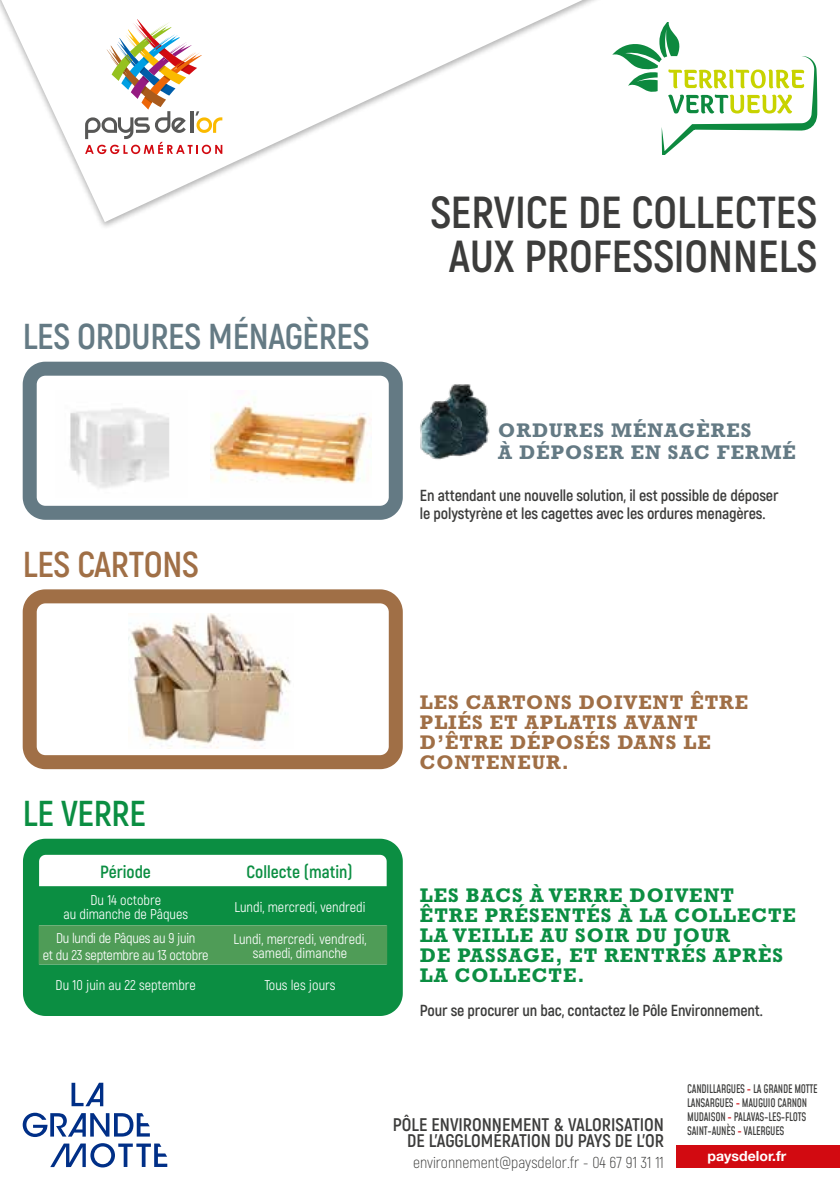
<style>
.page{position:relative;width:840px;height:1191px;background:#fff}
.page>*{position:absolute;margin:0;border:0;box-sizing:border-box;transform-origin:0 0}
.t1{font:700 44.8px/43.6px "Akrobat";color:#3c3c3b;text-align:center}
.t2{font:700 36px "Akrobat";letter-spacing:-.01em;color:#647a84}
.t3{font:700 36px "Akrobat";letter-spacing:-.01em;color:#a06f46}
.t4{font:700 36px "Akrobat";letter-spacing:-.01em;color:#0b8e42}
.t5{font:700 20px/20px "Rockwell Std";letter-spacing:.05em;color:#0b8e42}
.t6{font:700 20px/20px "Rockwell Std";letter-spacing:.05em;color:#a06f46}
.t7{font:700 20px/22px "Rockwell Std";letter-spacing:.05em;color:#647a84}
.t8{font:700 18.2px/16.6px "Akrobat";color:#3c3c3b;text-align:right}
.t9{font:700 17.6px "Akrobat";color:#0b8e42}
.t10{font:700 16px/18px "Akrobat";letter-spacing:-.01em;color:#3c3c3b}
.t11{font:300 15.8px "Akrobat";color:#3c3c3b}
.t12{font:14.2px/14.2px "Akrobat";color:#fff;text-align:center}
.t13{font:14.2px/17px "Akrobat";letter-spacing:-.02em;color:#fff;text-align:center}
.t14{font:700 14px "Helvetica Neue LT Std";color:#fff}
.t15{font:500 11.6px/14px "Mohave";letter-spacing:-.025em;color:#3c3c3b;scale:.9 1}
.s1{color:#d20a11}
</style>
<div class="page">
<svg style="left:50px;top:1143px;width:117px;height:24px"></svg>
<svg style="left:23px;top:1112px;width:127px;height:25px"></svg>
<svg style="left:71px;top:1082px;width:32px;height:24px"></svg>
<svg style="left:665px;top:23px;width:151px;height:132px"></svg>
<div style="left:0;top:0;width:665px;height:230px;background:#000;opacity:.3"></div>
<svg style="left:1px;top:0;width:581px;height:222px"></svg>
<svg style="left:85px;top:19px;width:137px;height:135px"></svg>
<div style="left:23px;top:589px;width:379px;height:180px;border:14px solid #a06f46;border-radius:16px"></div>
<img style="left:128px;top:613px;width:163px;height:135px">
<div style="left:23px;top:362px;width:379px;height:158px;border:14px solid #647a84;border-radius:16px"></div>
<img style="left:70px;top:408px;width:99px;height:80px">
<img style="left:211px;top:401px;width:159px;height:83px">
<div style="left:23px;top:838px;width:379px;height:178px;border:16px solid #0b8e42;border-radius:15px"></div>
<div style="left:39px;top:886px;width:348px;height:117px;background:#0b8e42"></div>
<div style="left:39px;top:925px;width:348px;height:39px;background:#4f9c57"></div>
<img style="left:475px;top:397px;width:15px;height:56px">
<img style="left:420px;top:384px;width:55px;height:76px">
<div style="left:675px;top:1145px;width:164px;height:23px;background:#d20a11"></div>
<h2 class="t2" style="left:23px;top:314px;width:348px">LES ORDURES MÉNAGÈRES</h2>
<h2 class="t3" style="left:23px;top:542px;width:177px">LES CARTONS</h2>
<h1 class="t1" style="left:430px;top:191px;width:388px">SERVICE DE COLLECTES<br>AUX PROFESSIONNELS</h1>
<p class="t7" style="left:498px;top:418px;width:299px">ORDURES MÉNAGÈRES<br>À DÉPOSER EN SAC FERMÉ</p>
<p class="t10" style="left:420px;top:486px;width:360px">En attendant une nouvelle solution, il est possible de déposer le polystyrène et les cagettes avec les ordures menagères.</p>
<h2 class="t4" style="left:23px;top:791px;width:124px">LE VERRE</h2>
<p class="t9" style="left:100px;top:860px;width:52px">Période</p>
<p class="t9" style="left:246px;top:860px;width:108px">Collecte (matin)</p>
<p class="t12" style="left:63px;top:893px;width:126px">Du 14 octobre<br>au dimanche de Pâques</p>
<p class="t12" style="left:234px;top:900px;width:132px">Lundi, mercredi, vendredi</p>
<p class="t13" style="left:43px;top:929px;width:167px">Du lundi de Pâques au 9 juin<br>et du 23 septembre au 13 octobre</p>
<p class="t12" style="left:233px;top:932px;width:134px">Lundi, mercredi, vendredi, samedi, dimanche</p>
<p class="t12" style="left:56px;top:978px;width:142px">Du 10 juin au 22 septembre</p>
<p class="t12" style="left:264px;top:978px;width:73px">Tous les jours</p>
<p class="t6" style="left:420px;top:691px;width:329px">LES CARTONS DOIVENT ÊTRE<br>PLIÉS ET APLATIS AVANT<br>D’ÊTRE DÉPOSÉS DANS LE<br>CONTENEUR.</p>
<p class="t5" style="left:420px;top:885px;width:377px">LES BACS À VERRE DOIVENT<br>ÊTRE PRÉSENTÉS À LA COLLECTE<br>LA VEILLE AU SOIR DU JOUR<br>DE PASSAGE, ET RENTRÉS APRÈS<br>LA COLLECTE.</p>
<p class="t10" style="left:420px;top:1001px;width:344px">Pour se procurer un bac, contactez le Pôle Environnement.</p>
<p class="t8" style="left:392px;top:1116px;width:272px">PÔLE ENVIRONNEMENT &amp; VALORISATION<br>DE L’AGGLOMÉRATION DU PAYS DE L’OR</p>
<p class="t11" style="left:413px;top:1153px;width:252px">environnement@paysdelor.fr - 04 67 91 31 11</p>
<p class="t15" style="left:686px;top:1082px;width:146px">CANDILLARGUES <span class="s1">-</span> LA GRANDE MOTTE<br>LANSARGUES <span class="s1">-</span> MAUGUIO CARNON<br>MUDAISON <span class="s1">-</span> PALAVAS-LES-FLOTS<br>SAINT-AUNÈS <span class="s1">-</span> VALERGUES</p>
<p class="t14" style="left:707px;top:1147px;width:80px">paysdelor.fr</p>
</div>
